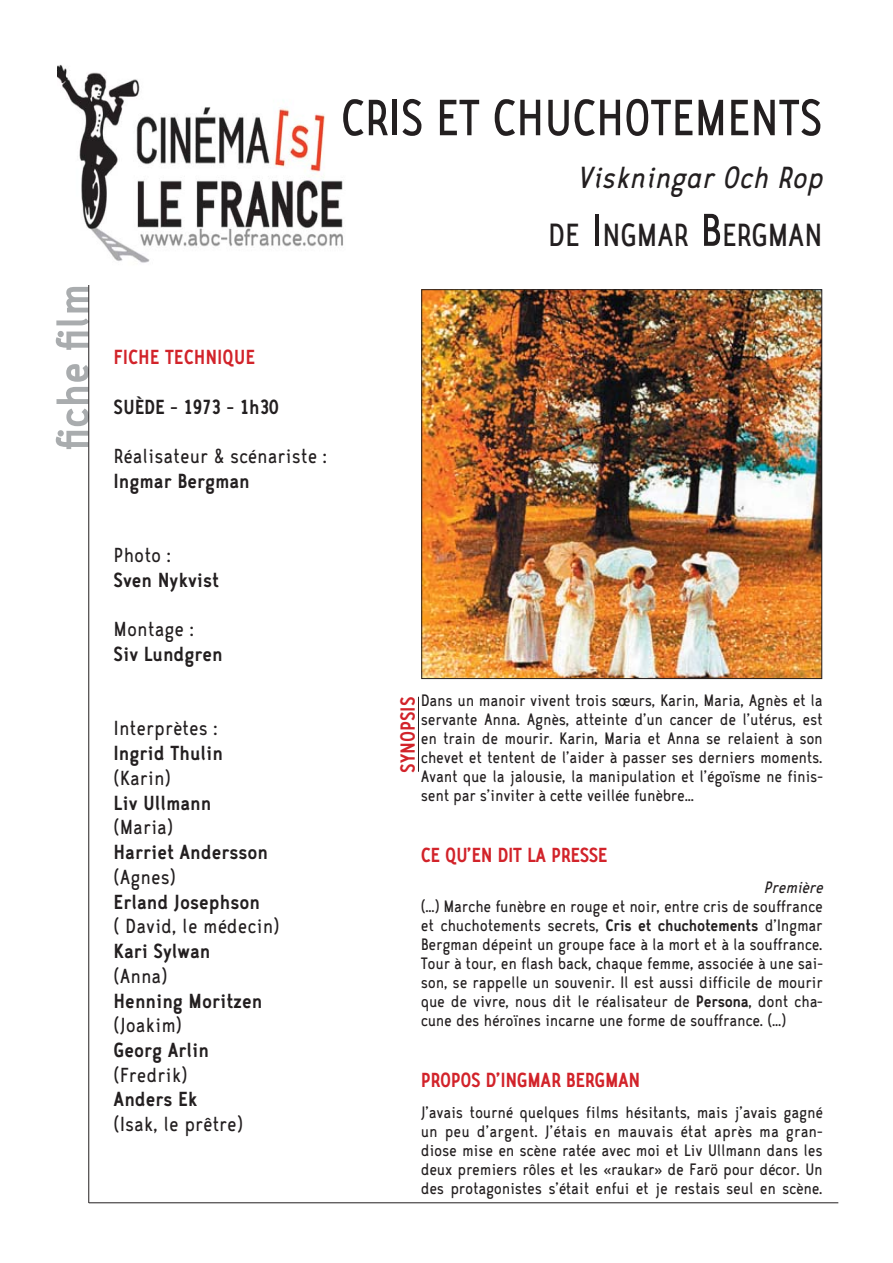
<style>
.page{position:relative;width:893px;height:1263px;background:#fff}
.page>*{position:absolute;margin:0;border:0;box-sizing:border-box;transform-origin:0 0}
.t1{font:58.2px "CA Zaracusa Narrow";letter-spacing:-.02em;color:#231f20}
.t2{font:700 52.35px "CA Zaracusa Narrow";color:#a9acae}
.t3{font:36.6px "CA Zaracusa Narrow";letter-spacing:-.02em;color:#231f20}
.t4{font:italic 34.95px "CA Zaracusa Narrow";color:#231f20}
.t5{font:700 23.25px "CA Zaracusa Narrow";color:#231f20}
.t6{font:23.25px "CA Zaracusa Narrow";color:#231f20}
.t7{font:700 23.25px "CA Zaracusa Narrow";letter-spacing:-.015em;color:#d2232a}
.t8{font:18.9px/18.9px "CA Zaracusa Narrow";letter-spacing:-.015em;color:#231f20;text-align:justify}
.t9{font:italic 18.9px "CA Zaracusa Narrow";letter-spacing:-.015em;color:#231f20}
.s1{font-size:52.35px}
.s2{font-weight:700}
</style>
<div class="page">
<hr style="left:89px;top:281px;width:1px;height:922px;background:#231f20">
<img style="left:57px;top:64px;width:286px;height:221px">
<img style="left:423px;top:291px;width:397px;height:386px">
<div style="left:421px;top:289px;width:401px;height:390px;border:1px solid #231f20"></div>
<hr style="left:418px;top:697px;width:1px;height:75px;background:#231f20">
<hr style="left:89px;top:1202px;width:749px;height:1px;background:#231f20">
<h2 class="t2" style="left:56px;top:449px;width:166px;rotate:-90deg">fiche film</h2>
<h1 class="t1" style="left:340px;top:100px;width:484px">CRIS ET CHUCHOTEMENTS</h1>
<h3 class="t4" style="left:577px;top:166px;width:247px">Viskningar Och Rop</h3>
<h3 class="t3" style="left:548px;top:223px;width:276px">DE <span class="s1">I</span>NGMAR <span class="s1">B</span>ERGMAN</h3>
<p class="t7" style="left:114px;top:350px;width:143px">FICHE TECHNIQUE</p>
<p class="t5" style="left:114px;top:400px;width:167px">SUÈDE - 1973 - 1h30</p>
<p class="t6" style="left:114px;top:449px;width:215px">Réalisateur &amp; scénariste :</p>
<p class="t5" style="left:114px;top:474px;width:138px">Ingmar Bergman</p>
<p class="t6" style="left:114px;top:548px;width:59px">Photo :</p>
<p class="t5" style="left:114px;top:573px;width:107px">Sven Nykvist</p>
<p class="t6" style="left:114px;top:622px;width:82px">Montage :</p>
<p class="t5" style="left:114px;top:647px;width:111px">Siv Lundgren</p>
<p class="t6" style="left:114px;top:721px;width:106px">Interprètes :</p>
<p class="t5" style="left:114px;top:746px;width:111px">Ingrid Thulin</p>
<p class="t6" style="left:114px;top:771px;width:59px">(Karin)</p>
<p class="t5" style="left:114px;top:795px;width:99px">Liv Ullmann</p>
<p class="t6" style="left:114px;top:820px;width:61px">(Maria)</p>
<p class="t5" style="left:114px;top:845px;width:156px">Harriet Andersson</p>
<p class="t6" style="left:114px;top:870px;width:64px">(Agnes)</p>
<p class="t5" style="left:114px;top:894px;width:148px">Erland Josephson</p>
<p class="t6" style="left:114px;top:919px;width:167px">( David, le médecin)</p>
<p class="t5" style="left:114px;top:944px;width:98px">Kari Sylwan</p>
<p class="t6" style="left:114px;top:968px;width:55px">(Anna)</p>
<p class="t5" style="left:114px;top:993px;width:150px">Henning Moritzen</p>
<p class="t6" style="left:114px;top:1018px;width:70px">(Joakim)</p>
<p class="t5" style="left:114px;top:1043px;width:97px">Georg Arlin</p>
<p class="t6" style="left:114px;top:1067px;width:75px">(Fredrik)</p>
<p class="t5" style="left:114px;top:1092px;width:85px">Anders Ek</p>
<p class="t6" style="left:114px;top:1117px;width:131px">(Isak, le prêtre)</p>
<p class="t7" style="left:401px;top:773px;width:78px;rotate:-90deg">SYNOPSIS</p>
<p class="t8" style="left:421px;top:694px;width:404px">Dans un manoir vivent trois sœurs, Karin, Maria, Agnès et la servante Anna. Agnès, atteinte d’un cancer de l’utérus, est en train de mourir. Karin, Maria et Anna se relaient à son chevet et tentent de l’aider à passer ses derniers moments.<br>Avant que la jalousie, la manipulation et l’égoïsme ne finis&shy;sent par s’inviter à cette veillée funèbre…</p>
<p class="t7" style="left:421px;top:848px;width:188px">CE QU’EN DIT LA PRESSE</p>
<p class="t9" style="left:764px;top:882px;width:61px">Première</p>
<p class="t8" style="left:421px;top:899px;width:404px">(…) Marche funèbre en rouge et noir, entre cris de souffrance et chuchotements secrets, <span class="s2">Cris et chuchotements</span> d’Ingmar Bergman dépeint un groupe face à la mort et à la souffrance.<br>Tour à tour, en flash back, chaque femme, associée à une sai&shy;son, se rappelle un souvenir. Il est aussi difficile de mourir que de vivre, nous dit le réalisateur de <span class="s2">Persona</span>, dont cha&shy;cune des héroïnes incarne une forme de souffrance. (…)</p>
<p class="t7" style="left:421px;top:1073px;width:221px">PROPOS D’INGMAR BERGMAN</p>
<p class="t8" style="left:421px;top:1105px;width:404px">J’avais tourné quelques films hésitants, mais j’avais gagné un peu d’argent. J’étais en mauvais état après ma gran&shy;diose mise en scène ratée avec moi et Liv Ullmann dans les deux premiers rôles et les «raukar» de Farö pour décor. Un des protagonistes s’était enfui et je restais seul en scène.</p>
</div>
